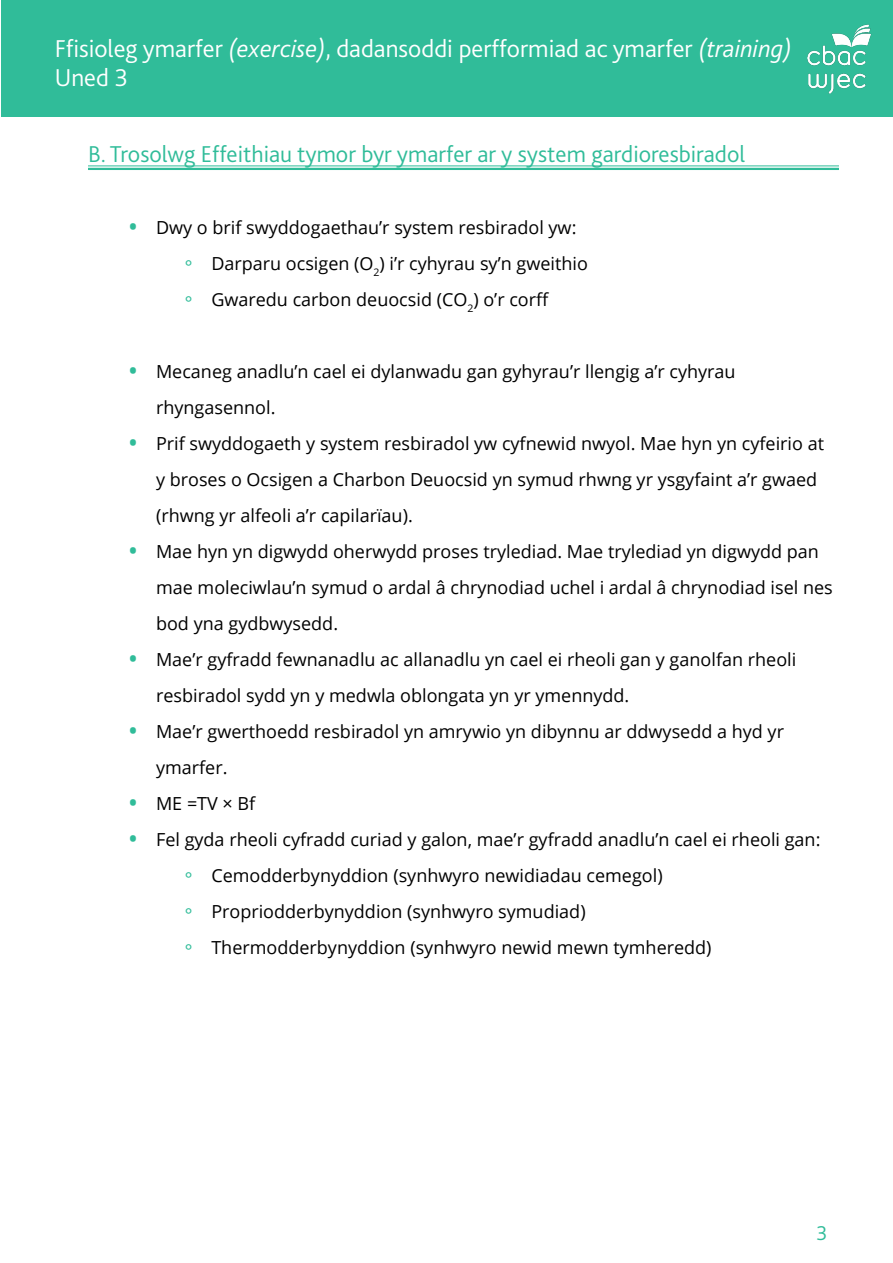
<style>
.page{position:relative;width:893px;height:1263px;background:#fff}
.page>*{position:absolute;margin:0;border:0;box-sizing:border-box;transform-origin:0 0}
.t1{font:300 25.5px/28.5px "Bliss 2";color:#fff}
.Sub_Section_-_colour{font:300 24px "Bliss 2";color:#30bc99}
.t2{font:300 21px "Bliss 2";color:#30bc99}
.t3{font:18px/36px "Open Sans";color:#000}
.s1{font-style:italic}
.s2{font-weight:700;font-size:21px;color:#30bc99}
.s3{font-family:"Arial Unicode MS";font-size:21px;color:#30bc99}
</style>
<div class="page">
<div style="left:1px;top:1px;width:891px;height:116px;background:#30bc99"></div>
<img style="left:807px;top:24px;width:65px;height:69px">
<hr style="left:88px;top:168px;width:751px;height:2px;background:#30bc99">
<hr style="left:88px;top:166px;width:751px;height:1px;background:#30bc99">
<h1 class="t1" style="left:55px;top:34px;width:738px">Ffisioleg ymarfer <span class="s1">(exercise)</span>, dadansoddi perfformiad ac ymarfer <span class="s1">(training)<br></span>Uned 3</h1>
<p class="Sub_Section_-_colour" style="left:88px;top:139px;width:659px">B. Trosolwg Effeithiau tymor byr ymarfer ar y system gardioresbiradol</p>
<p class="t3" style="left:129px;top:209px;width:449px"><span class="s2">•</span> Dwy o brif swyddogaethau’r system resbiradol yw:</p>
<p class="t3" style="left:184px;top:245px;width:405px"><span class="s3">∘</span> Darparu ocsigen (O<sub>2</sub>) i’r cyhyrau sy’n gweithio</p>
<p class="t3" style="left:184px;top:281px;width:366px"><span class="s3">∘</span> Gwaredu carbon deuocsid (CO<sub>2</sub>) o’r corff</p>
<p class="t3" style="left:156px;top:353px;width:581px;text-indent:-27px"><span class="s2">•</span> Mecaneg anadlu’n cael ei dylanwadu gan gyhyrau’r llengig a’r cyhyrau rhyngasennol.</p>
<p class="t3" style="left:156px;top:425px;width:669px;text-indent:-27px"><span class="s2">•</span> Prif swyddogaeth y system resbiradol yw cyfnewid nwyol. Mae hyn yn cyfeirio at y broses o Ocsigen a Charbon Deuocsid yn symud rhwng yr ysgyfaint a’r gwaed (rhwng yr alfeoli a’r capilarïau).</p>
<p class="t3" style="left:156px;top:533px;width:678px;text-indent:-27px"><span class="s2">•</span> Mae hyn yn digwydd oherwydd proses trylediad. Mae trylediad yn digwydd pan mae moleciwlau’n symud o ardal â chrynodiad uchel i ardal â chrynodiad isel nes bod yna gydbwysedd.</p>
<p class="t3" style="left:156px;top:641px;width:642px;text-indent:-27px"><span class="s2">•</span> Mae’r gyfradd fewnanadlu ac allanadlu yn cael ei rheoli gan y ganolfan rheoli resbiradol sydd yn y medwla oblongata yn yr ymennydd.</p>
<p class="t3" style="left:156px;top:713px;width:629px;text-indent:-27px"><span class="s2">•</span> Mae’r gwerthoedd resbiradol yn amrywio yn dibynnu ar ddwysedd a hyd yr ymarfer.</p>
<p class="t3" style="left:129px;top:785px;width:128px"><span class="s2">•</span> ME =TV × Bf</p>
<p class="t3" style="left:129px;top:821px;width:693px"><span class="s2">•</span> Fel gyda rheoli cyfradd curiad y galon, mae’r gyfradd anadlu’n cael ei rheoli gan:</p>
<p class="t3" style="left:184px;top:857px;width:480px"><span class="s3">∘</span> Cemodderbynyddion (synhwyro newidiadau cemegol)</p>
<p class="t3" style="left:184px;top:893px;width:403px"><span class="s3">∘</span> Propriodderbynyddion (synhwyro symudiad)</p>
<p class="t3" style="left:184px;top:929px;width:529px"><span class="s3">∘</span> Thermodderbynyddion (synhwyro newid mewn tymheredd)</p>
<p class="t2" style="left:816px;top:1220px;width:13px">3</p>
</div>
